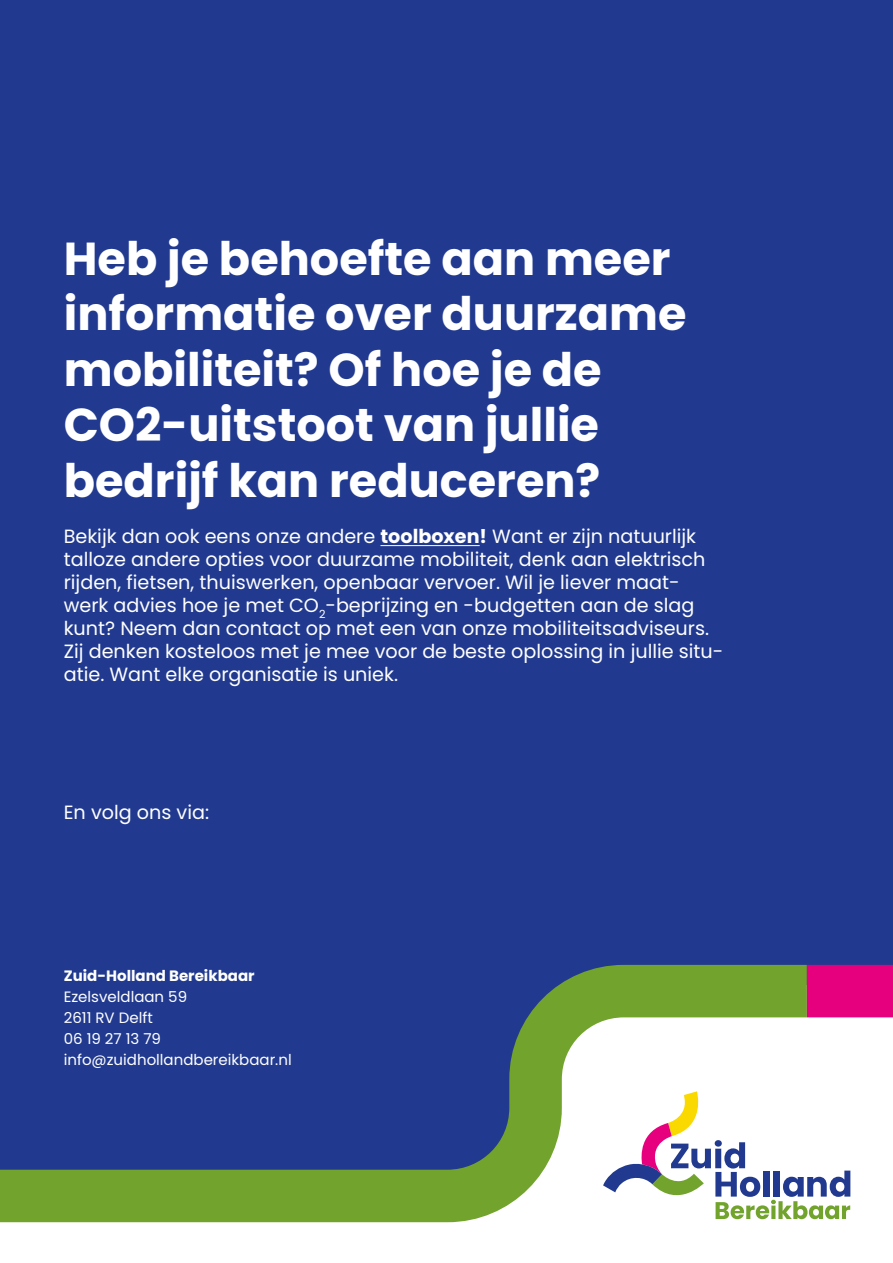
<style>
.page{position:relative;width:893px;height:1263px;background:#fff}
.page>*{position:absolute;margin:0;border:0;box-sizing:border-box;transform-origin:0 0}
.t1{font:700 46.2px/55.3px "Poppins";color:#fff}
.t2{font:19.2px/23px "Poppins";color:#fff}
.t3{font:15px "Poppins";color:#fff}
.t4{font:700 15px "Poppins";color:#fff}
.s1{font-weight:700}
</style>
<div class="page">
<div style="left:0;top:0;width:893px;height:1018px;background:#213a8f"></div>
<svg style="left:0;top:939px;width:859px;height:284px;background:#557088"></svg>
<div style="left:807px;top:965px;width:86px;height:52px;background:#e6007e"></div>
<svg style="left:603px;top:1091px;width:247px;height:128px"></svg>
<hr style="left:380px;top:545px;width:100px;height:1px;background:#fff">
<h1 class="t1" style="left:64px;top:231px;width:624px">Heb je behoefte aan meer informatie over duurzame mobiliteit? Of hoe je de<br>CO2-uitstoot van jullie bedrijf kan reduceren?</h1>
<p class="t2" style="left:64px;top:524px;width:661px">Bekijk dan ook eens onze andere <span class="s1">toolboxen!</span> Want er zijn natuurlijk talloze andere opties voor duurzame mobiliteit, denk aan elektrisch rijden, fietsen, thuiswerken, openbaar vervoer. Wil je liever maat&shy;werk advies hoe je met CO<sub>2</sub>-beprijzing en -budgetten aan de slag kunt? Neem dan contact op met een van onze mobiliteitsadviseurs.<br>Zij denken kosteloos met je mee voor de beste oplossing in jullie situ&shy;atie. Want elke organisatie is uniek.</p>
<p class="t2" style="left:64px;top:801px;width:147px">En volg ons via:</p>
<p class="t4" style="left:64px;top:967px;width:192px">Zuid-Holland Bereikbaar</p>
<p class="t3" style="left:64px;top:988px;width:125px">Ezelsveldlaan 59</p>
<p class="t3" style="left:64px;top:1009px;width:91px">2611 RV Delft</p>
<p class="t3" style="left:64px;top:1030px;width:99px">06 19 27 13 79</p>
<p class="t3" style="left:64px;top:1051px;width:229px">info@zuidhollandbereikbaar.nl</p>
</div>
